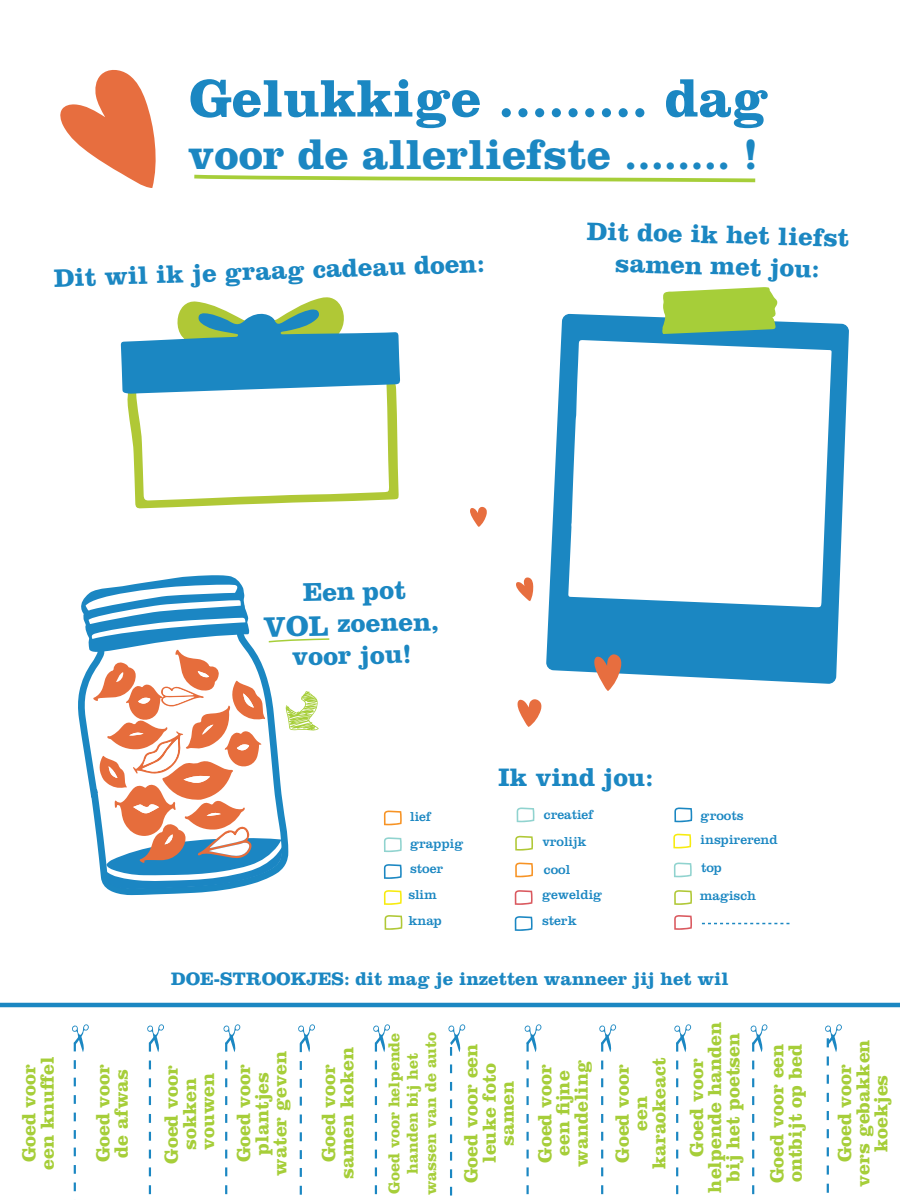
<style>
.page{position:relative;width:900px;height:1200px;background:#fff}
.page>*{position:absolute;margin:0;border:0;box-sizing:border-box;transform-origin:0 0}
.t1{font:700 54.75px "Clarendon LT Std";color:#1b87c2}
.t2{font:700 43.5px "Clarendon LT Std";color:#1b87c2}
.t3{font:700 26.7px/32.1px "Clarendon LT Std";color:#1b87c2;text-align:center}
.t4{font:700 26.25px/31.5px "Clarendon LT Std";color:#1b87c2;text-align:center}
.t5{font:700 19.58px/18.2px "Clarendon LT Std";color:#a6ce39;text-align:center}
.t6{font:700 18.75px "Clarendon LT Std";color:#1b87c2}
.t7{font:700 16.2px/18.2px "Clarendon LT Std";color:#a6ce39;text-align:center}
.t8{font:13.5px "Clarendon LT Std";color:#1b87c2}
.s1{font-size:29.4px}
</style>
<div class="page">
<svg style="left:72px;top:1024px;width:17px;height:168px"></svg>
<svg style="left:223px;top:1024px;width:17px;height:171px"></svg>
<svg style="left:524px;top:1024px;width:17px;height:171px"></svg>
<svg style="left:373px;top:1024px;width:17px;height:171px"></svg>
<svg style="left:674px;top:1024px;width:17px;height:171px"></svg>
<svg style="left:147px;top:1024px;width:17px;height:171px"></svg>
<svg style="left:298px;top:1024px;width:17px;height:171px"></svg>
<svg style="left:599px;top:1024px;width:17px;height:171px"></svg>
<svg style="left:448px;top:1024px;width:17px;height:172px"></svg>
<svg style="left:750px;top:1024px;width:17px;height:171px"></svg>
<svg style="left:825px;top:1024px;width:17px;height:169px"></svg>
<hr style="left:0;top:1003px;width:900px;height:4px;background:#1b87c2">
<svg style="left:60px;top:70px;width:96px;height:118px"></svg>
<svg style="left:517px;top:699px;width:25px;height:28px"></svg>
<svg style="left:194px;top:174px;width:562px;height:9px"></svg>
<svg style="left:78px;top:575px;width:154px;height:321px"></svg>
<svg style="left:516px;top:577px;width:18px;height:24px"></svg>
<svg style="left:470px;top:507px;width:17px;height:20px"></svg>
<svg style="left:546px;top:314px;width:303px;height:370px;fill:#1b87c2"></svg>
<svg style="left:568px;top:340px;width:264px;height:267px"></svg>
<svg style="left:662px;top:287px;width:116px;height:47px;background:#a4cd51"></svg>
<svg style="left:594px;top:654px;width:28px;height:37px"></svg>
<svg style="left:135px;top:297px;width:216px;height:212px"></svg>
<svg style="left:121px;top:309px;width:279px;height:192px"></svg>
<svg style="left:385px;top:915px;width:18px;height:15px"></svg>
<svg style="left:384px;top:864px;width:18px;height:15px"></svg>
<svg style="left:384px;top:890px;width:18px;height:15px"></svg>
<svg style="left:384px;top:837px;width:18px;height:15px"></svg>
<svg style="left:384px;top:811px;width:18px;height:14px"></svg>
<svg style="left:702px;top:923px;width:87px;height:1px"></svg>
<svg style="left:515px;top:836px;width:18px;height:15px"></svg>
<svg style="left:674px;top:890px;width:18px;height:15px"></svg>
<svg style="left:515px;top:890px;width:18px;height:15px"></svg>
<svg style="left:674px;top:915px;width:18px;height:15px"></svg>
<svg style="left:515px;top:916px;width:18px;height:15px"></svg>
<svg style="left:674px;top:808px;width:18px;height:14px"></svg>
<svg style="left:673px;top:834px;width:18px;height:14px"></svg>
<svg style="left:517px;top:808px;width:18px;height:14px"></svg>
<svg style="left:674px;top:863px;width:18px;height:14px"></svg>
<svg style="left:515px;top:863px;width:18px;height:14px"></svg>
<svg style="left:83px;top:577px;width:247px;height:312px"></svg>
<h1 class="t1" style="left:189px;top:65px;width:581px">Gelukkige ......... dag</h1>
<h2 class="t2" style="left:188px;top:128px;width:572px">voor de allerliefste ........ !</h2>
<h3 class="t4" style="left:54px;top:262px;width:432px;rotate:-2deg">Dit wil ik je graag cadeau doen:</h3>
<h3 class="t4" style="left:588px;top:214px;width:264px;rotate:2deg">Dit doe ik het liefst samen met jou:</h3>
<h3 class="t3" style="left:262px;top:576px;width:178px;rotate:-1deg">Een pot<br><span class="s1">VOL</span> zoenen, voor jou!</h3>
<h3 class="t4" style="left:498px;top:761px;width:157px">Ik vind jou:</h3>
<p class="t8" style="left:410px;top:809px;width:22px">lief</p>
<p class="t8" style="left:544px;top:806px;width:51px">creatief</p>
<p class="t8" style="left:701px;top:808px;width:44px">groots</p>
<p class="t8" style="left:410px;top:835px;width:55px">grappig</p>
<p class="t8" style="left:542px;top:834px;width:46px">vrolijk</p>
<p class="t8" style="left:701px;top:832px;width:79px">inspirerend</p>
<p class="t8" style="left:410px;top:861px;width:35px">stoer</p>
<p class="t8" style="left:544px;top:861px;width:28px">cool</p>
<p class="t8" style="left:701px;top:860px;width:23px">top</p>
<p class="t8" style="left:408px;top:887px;width:30px">slim</p>
<p class="t8" style="left:542px;top:887px;width:61px">geweldig</p>
<p class="t8" style="left:700px;top:888px;width:58px">magisch</p>
<p class="t8" style="left:408px;top:913px;width:35px">knap</p>
<p class="t8" style="left:542px;top:913px;width:36px">sterk</p>
<p class="t6" style="left:171px;top:967px;width:559px">DOE-STROOKJES: dit mag je inzetten wanneer jij het wil</p>
<p class="t5" style="left:20px;top:1170px;width:115px;rotate:-90deg">Goed voor een knuffel</p>
<p class="t5" style="left:94px;top:1162px;width:100px;text-align:left;rotate:-90deg">Goed voor de afwas</p>
<p class="t5" style="left:162px;top:1164px;width:100px;rotate:-90deg">Goed voor sokken vouwen</p>
<p class="t5" style="left:687px;top:1193px;width:172px;rotate:-90deg">Goed voor helpende handen bij het poetsen</p>
<p class="t7" style="left:385px;top:1195px;width:165px;rotate:-90deg">Goed voor helpende handen bij het wassen van de auto</p>
<p class="t5" style="left:234px;top:1176px;width:126px;rotate:-90deg">Goed voor plantjes water geven</p>
<p class="t5" style="left:768px;top:1183px;width:141px;text-align:left;rotate:-90deg">Goed voor een ontbijt op bed</p>
<p class="t5" style="left:835px;top:1187px;width:149px;rotate:-90deg">Goed voor<br>vers gebakken koekjes</p>
<p class="t5" style="left:462px;top:1183px;width:141px;rotate:-90deg">Goed voor een leuke foto samen</p>
<p class="t5" style="left:319px;top:1179px;width:134px;rotate:-90deg">Goed voor samen koken</p>
<p class="t5" style="left:535px;top:1167px;width:108px;rotate:-90deg">Goed voor een fijne wandeling</p>
<p class="t5" style="left:613px;top:1169px;width:114px;rotate:-90deg">Goed voor een karaokeact</p>
</div>
